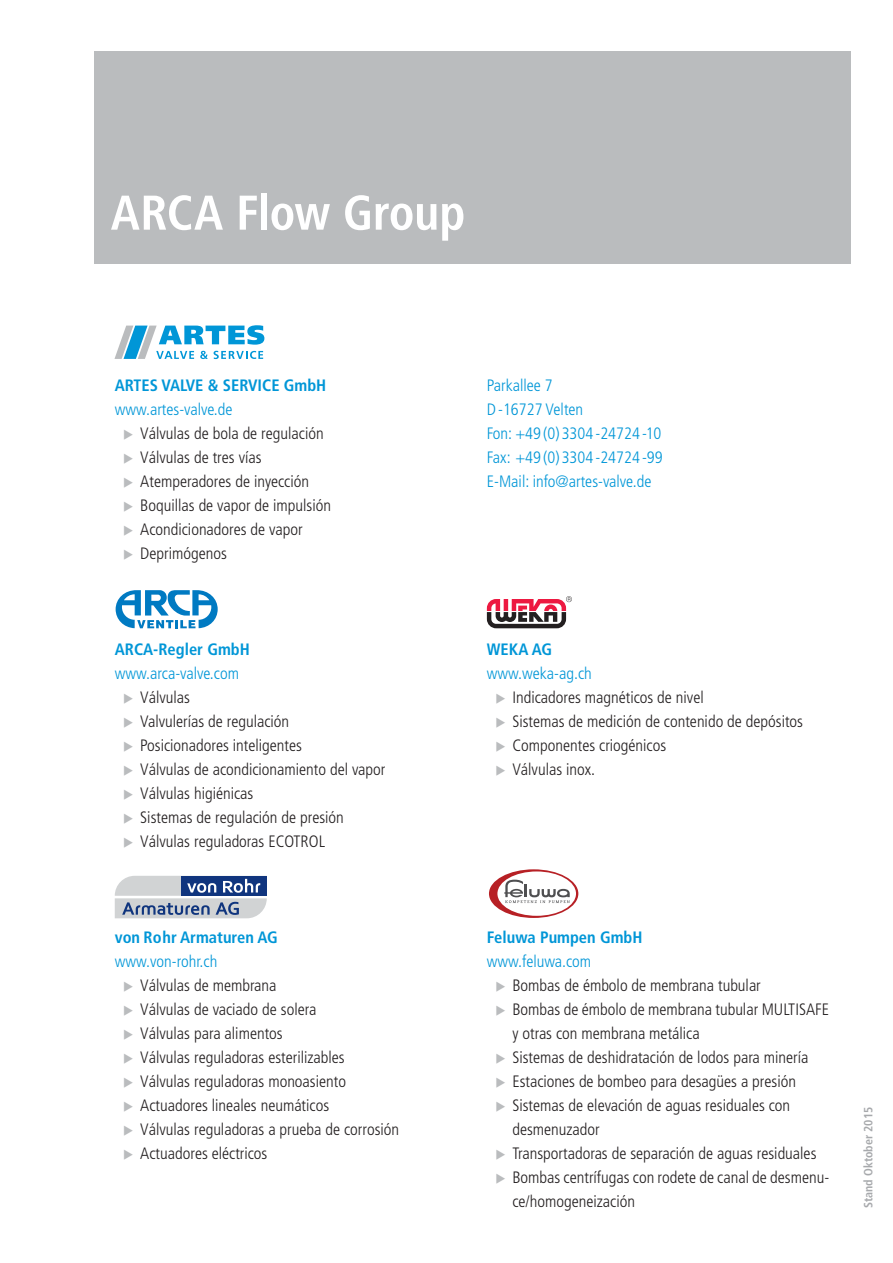
<style>
.page{position:relative;width:893px;height:1263px;background:#fff}
.page>*{position:absolute;margin:0;border:0;box-sizing:border-box;transform-origin:0 0}
.t1{font:700 condensed 51px "Frutiger Next LT";letter-spacing:-.01em;color:#fff}
.t2{font:300 condensed 16.5px/24px "Frutiger";color:#231f20}
.t3{font:300 condensed 16.5px/24px "Frutiger";color:#0096d7}
.t4{font:700 condensed 16.5px "Frutiger";color:#0096d7}
.t5{font:700 condensed 12px "Frutiger";color:#a7a9ac}
</style>
<div class="page">
<div style="left:93px;top:51px;width:757px;height:213px;background:#babcbe"></div>
<svg style="left:115px;top:876px;width:152px;height:42px;background:#9ca9bf"></svg>
<svg style="left:487px;top:596px;width:85px;height:32px"></svg>
<svg style="left:114px;top:325px;width:150px;height:34px"></svg>
<svg style="left:116px;top:590px;width:102px;height:38px"></svg>
<svg style="left:489px;top:869px;width:90px;height:49px"></svg>
<h1 class="t1" style="left:110px;top:182px;width:356px">ARCA Flow Group</h1>
<p class="t4" style="left:115px;top:379px;width:213px">ARTES VALVE &amp; SERVICE GmbH</p>
<p class="t3" style="left:115px;top:399px;width:119px">www.artes-valve.de</p>
<p class="t2" style="left:140px;top:423px;width:192px">Válvulas de bola de regulación<br>Válvulas de tres vías<br>Atemperadores de inyección<br>Boquillas de vapor de impulsión<br>Acondicionadores de vapor<br>Deprimógenos</p>
<p class="t4" style="left:115px;top:643px;width:137px">ARCA-Regler GmbH</p>
<p class="t3" style="left:115px;top:663px;width:126px">www.arca-valve.com</p>
<p class="t2" style="left:140px;top:687px;width:247px">Válvulas<br>Valvulerías de regulación<br>Posicionadores inteligentes<br>Válvulas de acondicionamiento del vapor<br>Válvulas higiénicas<br>Sistemas de regulación de presión<br>Válvulas reguladoras ECOTROL</p>
<p class="t4" style="left:115px;top:931px;width:164px">von Rohr Armaturen AG</p>
<p class="t3" style="left:115px;top:951px;width:104px">www.von-rohr.ch</p>
<p class="t2" style="left:140px;top:975px;width:260px">Válvulas de membrana<br>Válvulas de vaciado de solera<br>Válvulas para alimentos<br>Válvulas reguladoras esterilizables<br>Válvulas reguladoras monoasiento<br>Actuadores lineales neumáticos<br>Válvulas reguladoras a prueba de corrosión<br>Actuadores eléctricos</p>
<p class="t3" style="left:487px;top:375px;width:177px">Parkallee 7<br>D -16727 Velten<br>Fon: +49 (0) 3304 -24724 -10<br>Fax: +49 (0) 3304 -24724 -99<br>E-Mail: info@artes-valve.de</p>
<p class="t4" style="left:487px;top:643px;width:67px">WEKA AG</p>
<p class="t3" style="left:487px;top:663px;width:106px">www.weka-ag.ch</p>
<p class="t2" style="left:512px;top:687px;width:292px">Indicadores magnéticos de nivel<br>Sistemas de medición de contenido de depósitos<br>Componentes criogénicos<br>Válvulas inox.</p>
<p class="t4" style="left:487px;top:931px;width:157px">Feluwa Pumpen GmbH</p>
<p class="t3" style="left:487px;top:951px;width:106px">www.feluwa.com</p>
<p class="t2" style="left:512px;top:975px;width:318px">Bombas de émbolo de membrana tubular<br>Bombas de émbolo de membrana tubular MULTISAFE y otras con membrana metálica<br>Sistemas de deshidratación de lodos para minería Estaciones de bombeo para desagües a presión Sistemas de elevación de aguas residuales con desmenuzador<br>Transportadoras de separación de aguas residuales Bombas centrífugas con rodete de canal de desmenu&shy;ce/homogeneización</p>
<p class="t5" style="left:863px;top:1208px;width:103px;rotate:-90deg">Stand Oktober 2015</p>
</div>
